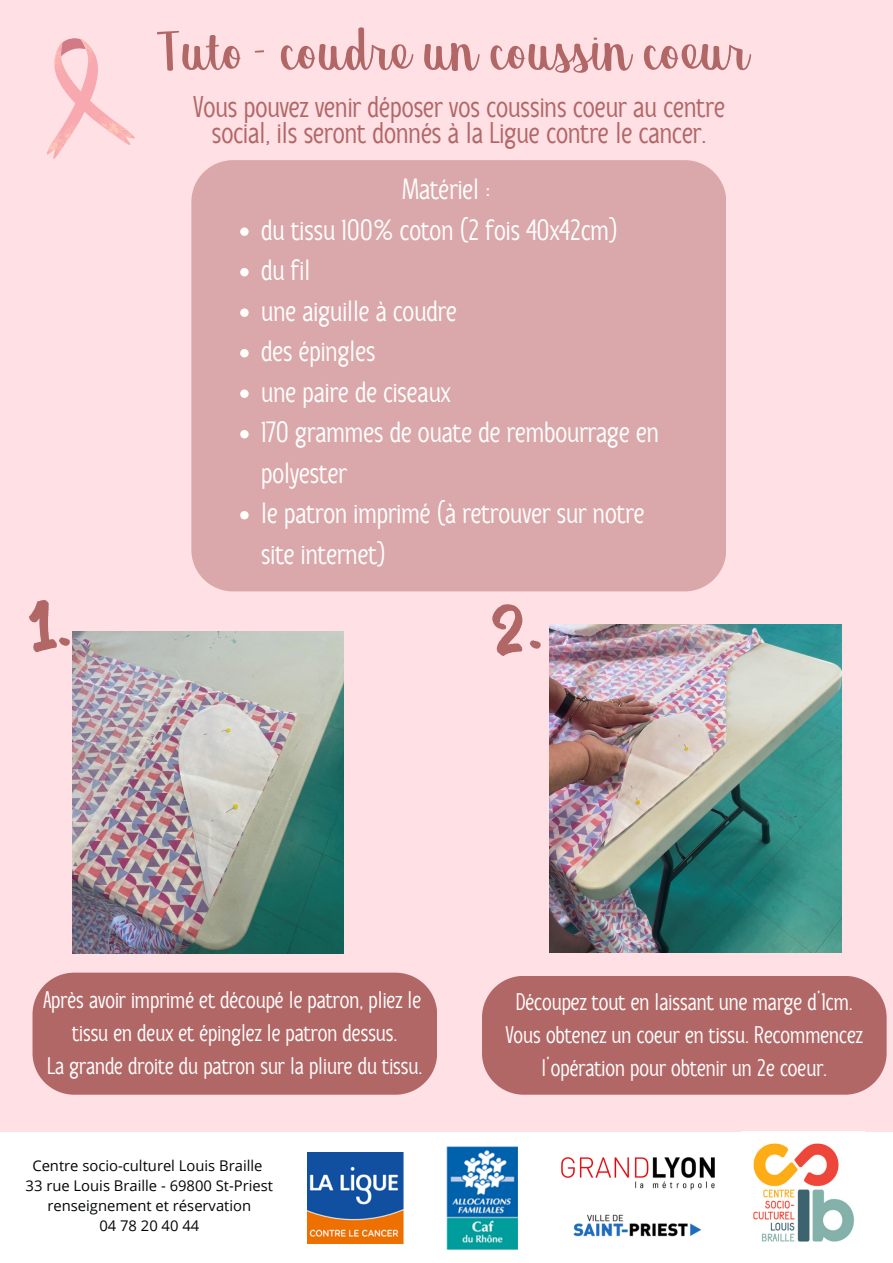
<style>
.page{position:relative;width:893px;height:1263px;background:#fee0e5}
.page>*{position:absolute;margin:0;border:0;box-sizing:border-box;transform-origin:0 0}
.t1{font:82.5px "Georgina";color:#b26767}
.t2{font:30px/26.4px "Anicon Sans";color:#b26767;text-align:center}
.t3{font:29.25px/40.5px "Anicon Sans";color:#fefefd}
.t4{font:24px "Anicon Sans";color:#fefefd}
.t5{font:14.77px "Open Sans";color:#040606}
</style>
<div class="page">
<div style="left:0;top:1132px;width:893px;height:131px;background:#fff"></div>
<img style="left:753px;top:1143px;width:102px;height:99px">
<img style="left:446px;top:1146px;width:71px;height:103px">
<img style="left:562px;top:1158px;width:153px;height:31px">
<img style="left:573px;top:1214px;width:129px;height:23px">
<img style="left:307px;top:1152px;width:97px;height:91px">
<img style="left:73px;top:631px;width:270px;height:322px">
<img style="left:549px;top:624px;width:292px;height:329px">
<div style="left:33px;top:973px;width:404px;height:122px;background:#b26767"></div>
<div style="left:482px;top:976px;width:404px;height:119px;background:#b26767"></div>
<div style="left:191px;top:160px;width:535px;height:431px;background:#daa7aa"></div>
<svg style="left:240px;top:227px;width:9px;height:9px"></svg>
<svg style="left:240px;top:268px;width:9px;height:8px"></svg>
<svg style="left:240px;top:308px;width:9px;height:9px"></svg>
<svg style="left:240px;top:349px;width:9px;height:8px"></svg>
<svg style="left:240px;top:389px;width:9px;height:9px"></svg>
<svg style="left:240px;top:430px;width:9px;height:8px"></svg>
<svg style="left:240px;top:511px;width:9px;height:8px"></svg>
<svg style="left:47px;top:38px;width:88px;height:121px"></svg>
<p class="t1" style="left:156px;top:8px;width:592px">Tuto - coudreuncoussincoeur</p>
<p class="t2" style="left:193px;top:93px;width:533px">Vous pouvez venir déposer vos coussins coeur au centre social, ils seront donnés à la Ligue contre le cancer.</p>
<p class="t3" style="left:402px;top:169px;width:90px">Matériel :</p>
<p class="t3" style="left:261px;top:210px;width:358px">du tissu 100% coton (2 fois 40x42cm)</p>
<p class="t3" style="left:261px;top:250px;width:50px">du fil</p>
<p class="t3" style="left:261px;top:291px;width:197px">une aiguille à coudre</p>
<p class="t3" style="left:261px;top:331px;width:116px">des épingles</p>
<p class="t3" style="left:261px;top:372px;width:191px">une paire de ciseaux</p>
<p class="t3" style="left:261px;top:412px;width:399px">170 grammes de ouate de rembourrage en polyester</p>
<p class="t3" style="left:261px;top:493px;width:385px">le patron imprimé (à retrouver sur notre site internet)</p>
<p class="t4" style="left:43px;top:986px;width:379px">Après avoir imprimé et découpé le patron, pliez le</p>
<p class="t4" style="left:72px;top:1020px;width:327px">tissu en deux et épinglez le patron dessus.</p>
<p class="t4" style="left:47px;top:1053px;width:377px">La grande droite du patron sur la pliure du tissu.</p>
<p class="t5" style="left:32px;top:1155px;width:232px">Centre socio-culturel Louis Braille</p>
<p class="t5" style="left:26px;top:1175px;width:249px">33 rue Louis Braille - 69800 St-Priest</p>
<p class="t5" style="left:48px;top:1195px;width:205px">renseignement et réservation</p>
<p class="t5" style="left:99px;top:1215px;width:101px">04 78 20 40 44</p>
<p class="t4" style="left:516px;top:988px;width:339px">Découpez tout en laissant une marge d’1cm.</p>
<p class="t4" style="left:506px;top:1021px;width:359px">Vous obtenez un coeur en tissu. Recommencez</p>
<p class="t4" style="left:541px;top:1054px;width:287px">l’opération pour obtenir un 2e coeur.</p>
</div>
